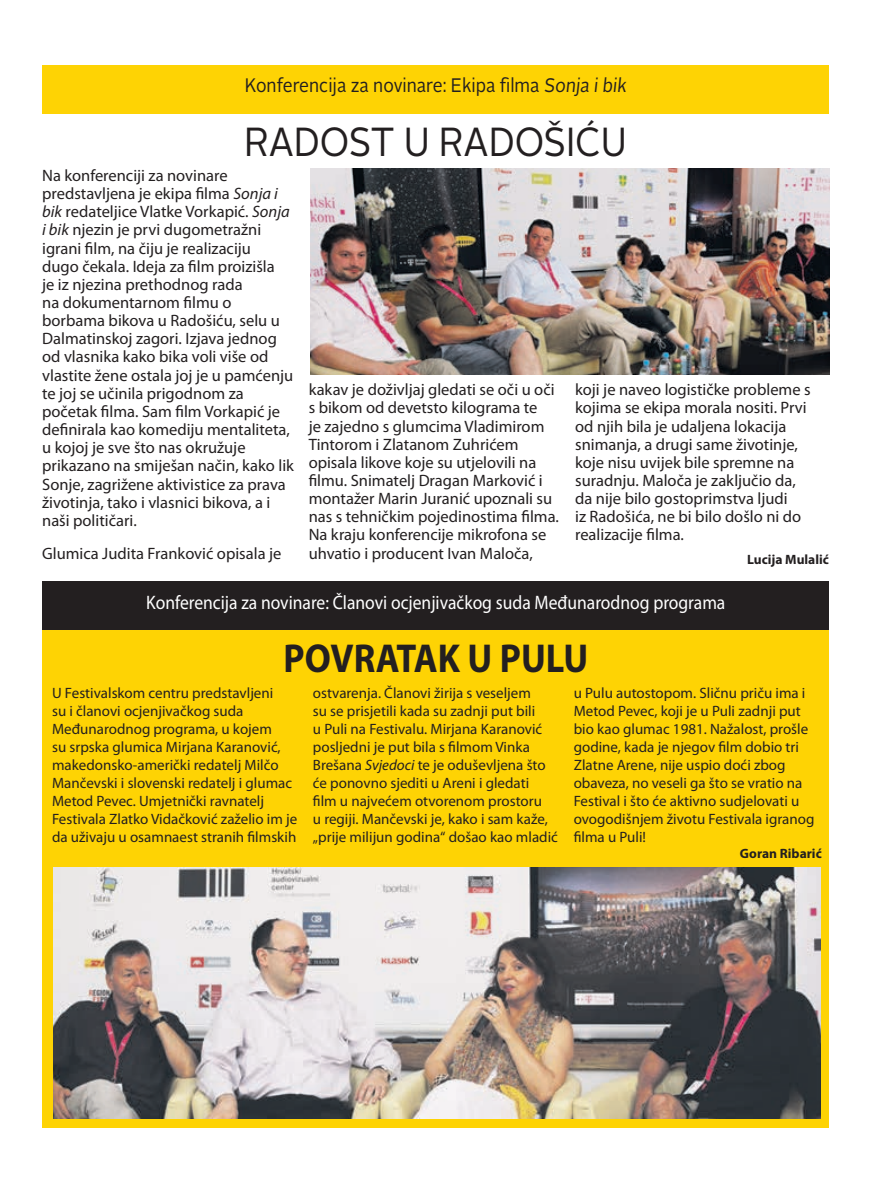
<style>
.page{position:relative;width:893px;height:1191px;background:#fff}
.page>*{position:absolute;margin:0;border:0;box-sizing:border-box;transform-origin:0 0}
.NOVI_NASLOV_all_caps{font:40.5px "Alright Sans";letter-spacing:-.005em;color:#231f20;scale:.9 1}
.NOVI_NASLOV_all_caps-2{font:700 40.5px "Myriad Pro";color:#231f20;scale:.9 1}
.nadnaslov_centrirano{font:19.5px "Myriad Pro";color:#fff;scale:.9 1}
.nadnaslov_centrirano-2{font:19.5px "Alright Sans";color:#231f20;scale:.9 1}
.t1{font:16.5px/18.1px "Myriad Pro";color:#231f20}
.tekst{font:15px/18px "Myriad Pro";color:#231f20}
.autor_teksta{font:700 13.5px "Myriad Pro";color:#231f20}
.s1{font-style:italic}
</style>
<div class="page">
<div style="left:43px;top:619px;width:786px;height:508px;background:#fed304"></div>
<div style="left:43px;top:581px;width:786px;height:48px;background:#231f20"></div>
<img style="left:53px;top:867px;width:768px;height:251px">
<img style="left:311px;top:168px;width:518px;height:206px">
<div style="left:42px;top:65px;width:787px;height:48px;background:#fed304"></div>
<p class="nadnaslov_centrirano-2" style="left:245px;top:72px;width:428px">Konferencija za novinare: Ekipa filma Sonja i bik</p>
<p class="NOVI_NASLOV_all_caps" style="left:244px;top:114px;width:427px">RADOST U RADOŠIĆU</p>
<p class="t1" style="left:42px;top:166px;width:253px">Na konferenciji za novinare predstavljena je ekipa filma <span class="s1">Sonja i bik</span> redateljice Vlatke Vorkapić. <span class="s1">Sonja i bik</span> njezin je prvi dugometražni igrani film, na čiju je realizaciju<br>dugo čekala. Ideja za film proizišla<br>je iz njezina prethodnog rada<br>na dokumentarnom filmu o borbama bikova u Radošiću, selu u Dalmatinskoj zagori. Izjava jednog od vlasnika kako bika voli više od vlastite žene ostala joj je u pamćenju te joj se učinila prigodnom za početak filma. Sam film Vorkapić je definirala kao komediju mentaliteta, u kojoj je sve što nas okružuje prikazano na smiješan način, kako lik Sonje, zagrižene aktivistice za prava životinja, tako i vlasnici bikova, a i naši političari.</p>
<p class="t1" style="left:42px;top:544px;width:241px">Glumica Judita Franković opisala je</p>
<p class="t1" style="left:309px;top:380px;width:252px">kakav je doživljaj gledati se oči u oči s bikom od devetsto kilograma te<br>je zajedno s glumcima Vladimirom Tintorom i Zlatanom Zuhrićem opisala likove koje su utjelovili na filmu. Snimatelj Dragan Marković i montažer Marin Juranić upoznali su nas s tehničkim pojedinostima filma.<br>Na kraju konferencije mikrofona se uhvatio i producent Ivan Maloča,</p>
<p class="t1" style="left:575px;top:380px;width:237px">koji je naveo logističke probleme s kojima se ekipa morala nositi. Prvi od njih bila je udaljena lokacija snimanja, a drugi same životinje, koje nisu uvijek bile spremne na suradnju. Maloča je zaključio da, da nije bilo gostoprimstva ljudi<br>iz Radošića, ne bi bilo došlo ni do realizacije filma.</p>
<p class="autor_teksta" style="left:747px;top:551px;width:83px">Lucija Mulalić</p>
<p class="nadnaslov_centrirano" style="left:146px;top:590px;width:645px">Konferencija za novinare: Članovi ocjenjivačkog suda Međunarodnog programa</p>
<p class="NOVI_NASLOV_all_caps-2" style="left:283px;top:631px;width:340px">POVRATAK U PULU</p>
<p class="tekst" style="left:52px;top:684px;width:247px">U Festivalskom centru predstavljeni<br>su i članovi ocjenjivačkog suda Međunarodnog programa, u kojem<br>su srpska glumica Mirjana Karanović, makedonsko-američki redatelj Milčo Mančevski i slovenski redatelj i glumac Metod Pevec. Umjetnički ravnatelj Festivala Zlatko Vidačković zaželio im je da uživaju u osamnaest stranih filmskih</p>
<p class="tekst" style="left:313px;top:684px;width:247px">ostvarenja. Članovi žirija s veseljem<br>su se prisjetili kada su zadnji put bili<br>u Puli na Festivalu. Mirjana Karanović posljedni je put bila s filmom Vinka Brešana <span class="s1">Svjedoci</span> te je oduševljena što će ponovno sjediti u Areni i gledati<br>film u najvećem otvorenom prostoru<br>u regiji. Mančevski je, kako i sam kaže, „prije milijun godina“ došao kao mladić</p>
<p class="tekst" style="left:574px;top:684px;width:242px">u Pulu autostopom. Sličnu priču ima i Metod Pevec, koji je u Puli zadnji put bio kao glumac 1981. Nažalost, prošle godine, kada je njegov film dobio tri Zlatne Arene, nije uspio doći zbog obaveza, no veseli ga što se vratio na Festival i što će aktivno sudjelovati u ovogodišnjem životu Festivala igranog filma u Puli!</p>
<p class="autor_teksta" style="left:740px;top:845px;width:83px">Goran Ribarić</p>
</div>
